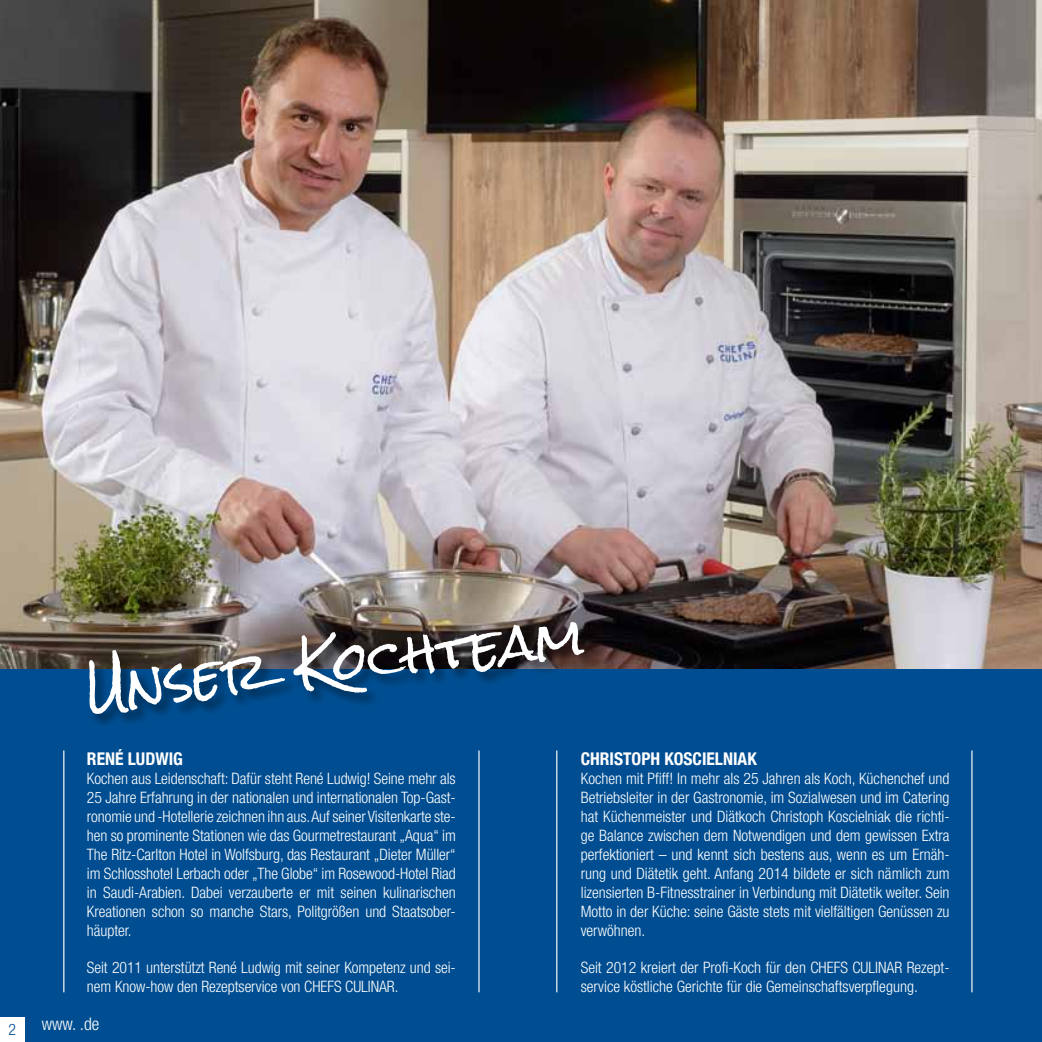
<style>
.page{position:relative;width:1042px;height:1042px;background:#fff}
.page>*{position:absolute;margin:0;border:0;box-sizing:border-box;transform-origin:0 0}
.t1{font:49.7px "Rock Salt";color:#fff}
.t2{font:700 condensed 17.5px "Helvetica Neue LT Com";color:#fff}
.t3{font:300 condensed 17.5px "Helvetica Neue LT Com";color:#fff}
.t4{font:300 condensed 15.75px/18.9px "Helvetica Neue LT Com";color:#fff;text-align:justify}
.t5{font:300 condensed 15.75px "Helvetica Neue LT Com";color:#004e91}
</style>
<div class="page">
<img style="left:0;top:0;width:1042px;height:670px">
<div style="left:0;top:670px;width:1042px;height:372px;background:#004e91"></div>
<div style="left:0;top:1017px;width:25px;height:25px;background:#fff"></div>
<hr style="left:556px;top:750px;width:1px;height:242px;background:#fff">
<hr style="left:971px;top:750px;width:1px;height:242px;background:#fff">
<hr style="left:63px;top:750px;width:1px;height:242px;background:#fff">
<hr style="left:478px;top:750px;width:1px;height:242px;background:#fff">
<div style="left:88px;top:621px;width:511px;height:108px;background:#000;opacity:.48"></div>
<p class="t5" style="left:9px;top:1021px;width:9px">2</p>
<h1 class="t1" style="left:82px;top:662px;width:503px;rotate:-6deg">Unser Kochteam</h1>
<p class="t2" style="left:87px;top:749px;width:97px">RENÉ LUDWIG</p>
<p class="t4" style="left:87px;top:769px;width:370px">Kochen aus Leidenschaft: Dafür steht René Ludwig! Seine mehr als 25 Jahre Erfahrung in der nationalen und internationalen Top-Gast&shy;ronomie und -Hotellerie zeichnen ihn aus. Auf seiner Visitenkarte ste&shy;hen so prominente Stationen wie das Gourmetrestaurant „Aqua“ im The Ritz-Carlton Hotel in Wolfsburg, das Restaurant „Dieter Müller“ im Schlosshotel Lerbach oder „The Globe“ im Rosewood-Hotel Riad in Saudi-Arabien. Dabei verzauberte er mit seinen kulinarischen Kreationen schon so manche Stars, Politgrößen und Staatsober&shy;häupter.</p>
<p class="t4" style="left:87px;top:958px;width:370px">Seit 2011 unterstützt René Ludwig mit seiner Kompetenz und sei&shy;nem Know-how den Rezeptservice von CHEFS CULINAR.</p>
<p class="t3" style="left:42px;top:1013px;width:59px">www. .de</p>
<p class="t2" style="left:581px;top:749px;width:177px">CHRISTOPH KOSCIELNIAK</p>
<p class="t4" style="left:581px;top:769px;width:370px">Kochen mit Pfiff! In mehr als 25 Jahren als Koch, Küchenchef und Betriebsleiter in der Gastronomie, im Sozialwesen und im Catering hat Küchenmeister und Diätkoch Christoph Koscielniak die richti&shy;ge Balance zwischen dem Notwendigen und dem gewissen Extra perfektioniert – und kennt sich bestens aus, wenn es um Ernäh&shy;rung und Diätetik geht. Anfang 2014 bildete er sich nämlich zum lizensierten B-Fitnesstrainer in Verbindung mit Diätetik weiter. Sein Motto in der Küche: seine Gäste stets mit vielfältigen Genüssen zu verwöhnen.</p>
<p class="t4" style="left:581px;top:958px;width:370px">Seit 2012 kreiert der Profi-Koch für den CHEFS CULINAR Rezept&shy;service köstliche Gerichte für die Gemeinschaftsverpflegung.</p>
</div>
